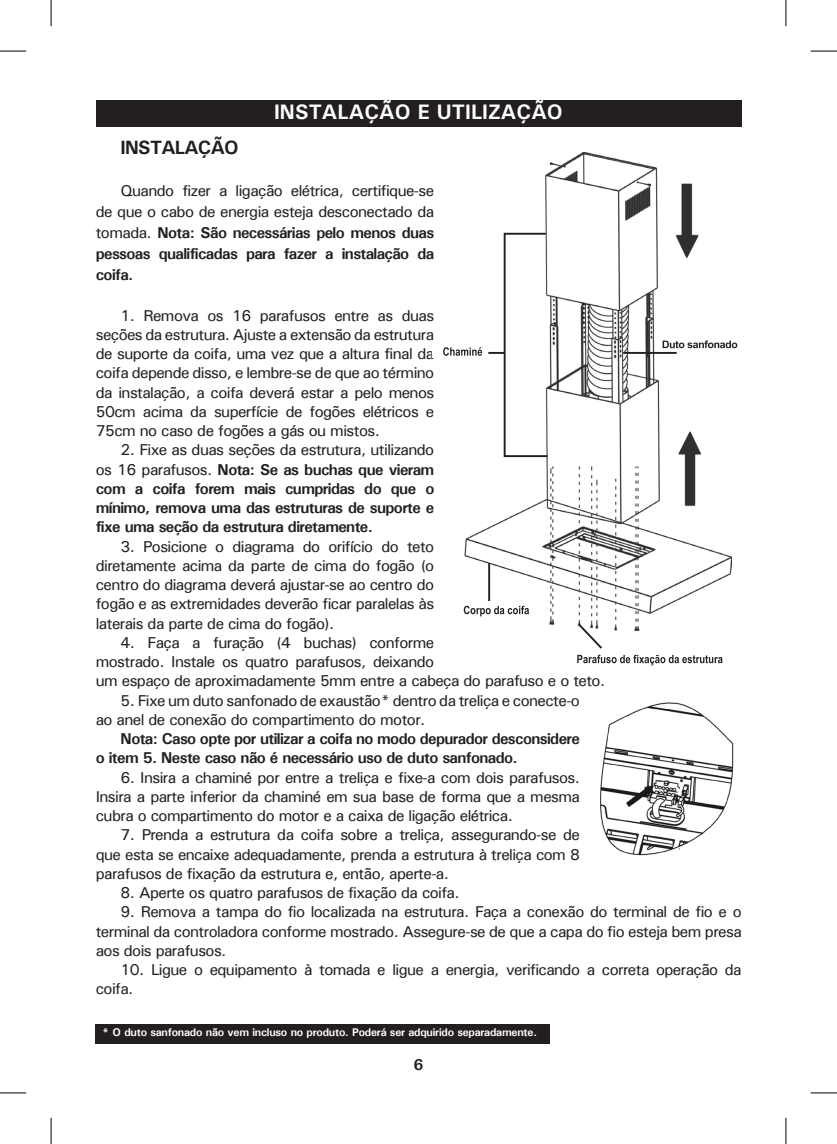
<style>
.page{position:relative;width:837px;height:1144px;background:#fff}
.page>*{position:absolute;margin:0;border:0;box-sizing:border-box;transform-origin:0 0}
.t1{font:700 21px "Univers";color:#fff}
.t2{font:700 19.25px "Univers";letter-spacing:-.04em;color:#231f20}
.t3{font:15.75px/19.2px "Univers";letter-spacing:-.04em;color:#231f20;text-align:justify}
.t4{font:700 15.75px/19.2px "Univers";letter-spacing:-.04em;color:#231f20;text-align:justify}
.t5{font:700 11.2px "Univers";letter-spacing:-.02em;color:#fff}
.s1{font-weight:700}
.s2{font-weight:400}
</style>
<div class="page">
<div style="left:96px;top:101px;width:645px;height:26px;background:#231f20"></div>
<img style="left:464px;top:152px;width:267px;height:473px">
<div style="left:434px;top:260px;width:52px;height:134px;background:#fff"></div>
<div style="left:711px;top:240px;width:32px;height:14px;background:#fff"></div>
<div style="left:432px;top:344px;width:55px;height:14px;background:#fff"></div>
<svg style="left:443px;top:347px;width:39px;height:9px"></svg>
<div style="left:459px;top:603px;width:75px;height:14px;background:#fff"></div>
<svg style="left:463px;top:606px;width:66px;height:10px"></svg>
<img style="left:600px;top:702px;width:134px;height:154px">
<svg style="left:488px;top:232px;width:61px;height:226px"></svg>
<hr style="left:488px;top:563px;width:2px;height:38px;background:#231f20">
<svg style="left:576px;top:622px;width:146px;height:43px"></svg>
<div style="left:96px;top:1024px;width:454px;height:19px;background:#231f20"></div>
<div style="left:686px;top:344px;width:55px;height:14px;background:#fff"></div>
<hr style="left:623px;top:352px;width:53px;height:2px;background:#231f20">
<svg style="left:662px;top:340px;width:75px;height:8px"></svg>
<svg style="left:0;top:51px;width:26px;height:1px"></svg>
<svg style="left:810px;top:51px;width:26px;height:1px"></svg>
<svg style="left:0;top:1092px;width:26px;height:1px"></svg>
<svg style="left:810px;top:1092px;width:26px;height:1px"></svg>
<svg style="left:51px;top:0;width:1px;height:26px"></svg>
<svg style="left:51px;top:1118px;width:1px;height:26px"></svg>
<svg style="left:785px;top:0;width:1px;height:26px"></svg>
<svg style="left:785px;top:1118px;width:1px;height:26px"></svg>
<p class="t1" style="left:274px;top:99px;width:290px">INSTALAÇÃO E UTILIZAÇÃO</p>
<p class="t2" style="left:121px;top:136px;width:120px">INSTALAÇÃO</p>
<p class="t3" style="left:96px;top:180px;width:340px;line-height:21px;text-indent:25px">Quando fizer a ligação elétrica, certifique-se de que o cabo de energia esteja desconectado da tomada. <span class="s1">Nota: São necessárias pelo menos duas pessoas qualificadas para fazer a instalação da coifa.</span></p>
<p class="t3" style="left:96px;top:305px;width:340px;text-indent:25px">1. Remova os 16 parafusos entre as duas seções da estrutura. Ajuste a extensão da estrutura de suporte da coifa, uma vez que a altura final da coifa depende disso, e lembre-se de que ao término da instalação, a coifa deverá estar a pelo menos 50cm acima da superfície de fogões elétricos e 75cm no caso de fogões a gás ou mistos.</p>
<p class="t4" style="left:96px;top:440px;width:340px;text-indent:25px"><span class="s2">2. Fixe as duas seções da estrutura, utilizando os 16 parafusos.</span> Nota: Se as buchas que vieram com a coifa forem mais cumpridas do que o mínimo, remova uma das estruturas de suporte e fixe uma seção da estrutura diretamente.</p>
<p class="t3" style="left:96px;top:536px;width:340px;text-indent:25px">3. Posicione o diagrama do orifício do teto diretamente acima da parte de cima do fogão (o centro do diagrama deverá ajustar-se ao centro do fogão e as extremidades deverão ficar paralelas às laterais da parte de cima do fogão).</p>
<p class="t3" style="left:96px;top:633px;width:511px;text-align:left;text-indent:25px">4. Faça a furação (4 buchas) conforme<br>mostrado. Instale os quatro parafusos, deixando<br>um espaço de aproximadamente 5mm entre a cabeça do parafuso e o teto.</p>
<p class="t3" style="left:96px;top:690px;width:485px;text-indent:25px">5. Fixe um duto sanfonado de exaustão* dentro da treliça e conecte-o ao anel de conexão do compartimento do motor.</p>
<p class="t4" style="left:96px;top:729px;width:485px;text-indent:25px">Nota: Caso opte por utilizar a coifa no modo depurador desconsidere o item 5. Neste caso não é necessário uso de duto sanfonado.</p>
<p class="t3" style="left:96px;top:767px;width:485px;text-indent:25px">6. Insira a chaminé por entre a treliça e fixe-a com dois parafusos.<br>Insira a parte inferior da chaminé em sua base de forma que a mesma cubra o compartimento do motor e a caixa de ligação elétrica.</p>
<p class="t3" style="left:96px;top:825px;width:485px;text-indent:25px">7. Prenda a estrutura da coifa sobre a treliça, assegurando-se de que esta se encaixe adequadamente, prenda a estrutura à treliça com 8 parafusos de fixação da estrutura e, então, aperte-a.</p>
<p class="t3" style="left:121px;top:883px;width:340px">8. Aperte os quatro parafusos de fixação da coifa.</p>
<p class="t3" style="left:96px;top:902px;width:647px;text-indent:25px">9. Remova a tampa do fio localizada na estrutura. Faça a conexão do terminal de fio e o terminal da controladora conforme mostrado. Assegure-se de que a capa do fio esteja bem presa aos dois parafusos.</p>
<p class="t3" style="left:96px;top:960px;width:647px;text-indent:25px">10. Ligue o equipamento à tomada e ligue a energia, verificando a correta operação da coifa.</p>
<p class="t5" style="left:102px;top:1025px;width:436px">* O duto sanfonado não vem incluso no produto. Poderá ser adquirido separadamente.</p>
<p class="t4" style="left:413px;top:1055px;width:11px">6</p>
</div>
